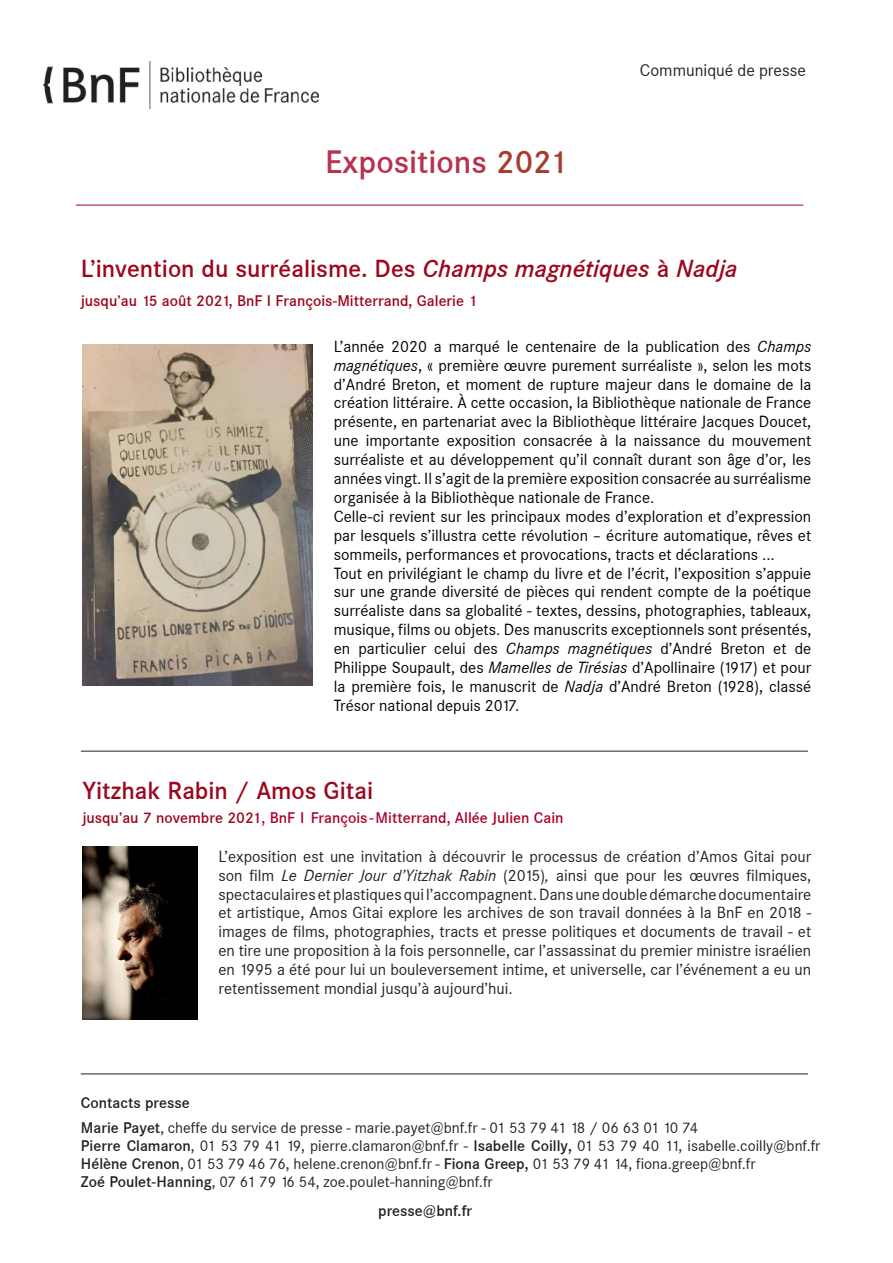
<style>
.page{position:relative;width:893px;height:1263px;background:#fff}
.page>*{position:absolute;margin:0;border:0;box-sizing:border-box;transform-origin:0 0}
.t1{font:500 31.5px "Corporate SBQ";color:#b7334e}
.t2{font:500 24px "Corporate SBQ";color:#9d061c}
.t3{font:16.5px "Corporate SBQ";color:#231f20}
.t4{font:15.75px/18.9px "Corporate SBQ";color:#000;text-align:justify}
.t5{font:15.75px/18.9px "Corporate SBQ";color:#231f20;text-align:justify}
.t6{font:15px/18px "Corporate SBQ";color:#231f20}
.t7{font:500 15px "Corporate SBQ";color:#ad002e}
.t8{font:500 15px "Corporate SBQ";color:#9d061c}
.t9{font:500 15px "Corporate SBQ";color:#231f20}
.s1{color:#a83d2e}
.s2{font-style:italic}
.s3{color:#9d061c}
.s4{font-weight:500}
</style>
<div class="page">
<hr style="left:76px;top:205px;width:727px;height:1px;background:#a50021">
<img style="left:43px;top:62px;width:275px;height:47px">
<img style="left:82px;top:344px;width:230px;height:342px">
<hr style="left:81px;top:751px;width:727px;height:1px;background:#231f20">
<hr style="left:81px;top:1074px;width:727px;height:1px;background:#231f20">
<img style="left:82px;top:847px;width:115px;height:172px">
<p class="t1" style="left:325px;top:143px;width:244px">Expositions <span class="s1">2021</span></p>
<p class="t3" style="left:640px;top:61px;width:168px">Communiqué de presse</p>
<p class="t2" style="left:81px;top:254px;width:658px">L’invention du surréalisme. Des <span class="s2">Champs magnétiques</span> à <span class="s2">Nadja</span></p>
<p class="t8" style="left:81px;top:291px;width:398px">jusqu’au 15 août 2021, BnF I François-Mitterrand, Galerie 1</p>
<p class="t4" style="left:334px;top:337px;width:479px">L’année 2020 a marqué le centenaire de la publication des <span class="s2">Champs magnétiques</span>, « première œuvre purement surréaliste », selon les mots d’André Breton, et moment de rupture majeur dans le domaine de la création littéraire. À cette occasion, la Bibliothèque nationale de France présente, en partenariat avec la Bibliothèque littéraire Jacques Doucet, une importante exposition consacrée à la naissance du mouvement surréaliste et au développement qu’il connaît durant son âge d’or, les années vingt. Il s’agit de la première exposition consacrée au surréalisme organisée à la Bibliothèque nationale de France.</p>
<p class="t4" style="left:334px;top:507px;width:479px">Celle-ci revient sur les principaux modes d’exploration et d’expression par lesquels s’illustra cette révolution – écriture automatique, rêves et sommeils, performances et provocations, tracts et déclarations ...</p>
<p class="t4" style="left:334px;top:564px;width:479px">Tout en privilégiant le champ du livre et de l’écrit, l’exposition s’appuie sur une grande diversité de pièces qui rendent compte de la poétique surréaliste dans sa globalité - textes, dessins, photographies, tableaux, musique, films ou objets. Des manuscrits exceptionnels sont présentés, en particulier celui des <span class="s2">Champs magnétiques</span> d’André Breton et de Philippe Soupault, des <span class="s2">Mamelles de Tirésias</span> d’Apollinaire (1917) et pour la première fois, le manuscrit de <span class="s2">Nadja</span> d’André Breton (1928), classé Trésor national depuis 2017.</p>
<p class="t2" style="left:82px;top:777px;width:292px">Yitzhak Rabin / Amos Gitai</p>
<p class="t7" style="left:82px;top:809px;width:483px"><span class="s3">jusqu’au 7 novembre 2021</span>, BnF I François -Mitterrand, Allée Julien Cain</p>
<p class="t5" style="left:218px;top:847px;width:594px">L’exposition est une invitation à découvrir le processus de création d’Amos Gitai pour son film <span class="s2">Le Dernier Jour d’Yitzhak Rabin</span> (2015)<span class="s2">,</span> ainsi que pour les œuvres filmiques, spectaculaires et plastiques qui l’accompagnent. Dans une double démarche documentaire et artistique, Amos Gitai explore les archives de son travail données à la BnF en 2018 - images de films, photographies, tracts et presse politiques et documents de travail - et en tire une proposition à la fois personnelle, car l’assassinat du premier ministre israélien en 1995 a été pour lui un bouleversement intime, et universelle, car l’événement a eu un retentissement mondial jusqu’à aujourd’hui.</p>
<p class="t9" style="left:81px;top:1094px;width:110px">Contacts presse</p>
<p class="t6" style="left:81px;top:1119px;width:619px"><span class="s4">Marie Payet</span>, cheffe du service de presse - marie.payet@bnf.fr - 01 53 79 41 18 / 06 63 01 10 74</p>
<p class="t6" style="left:81px;top:1137px;width:741px"><span class="s4">Pierre Clamaron</span>, 01 53 79 41 19, pierre.clamaron@bnf.fr - <span class="s4">Isabelle Coilly,</span> 01 53 79 40 11, isabelle.coilly@bnf.fr<br><span class="s4">Hélène Crenon</span>, 01 53 79 46 76, helene.crenon@bnf.fr - <span class="s4">Fiona Greep,</span> 01 53 79 41 14, fiona.greep@bnf.fr</p>
<p class="t6" style="left:81px;top:1173px;width:413px"><span class="s4">Zoé Poulet-Hanning</span>, 07 61 79 16 54, zoe.poulet-hanning@bnf.fr</p>
<p class="t9" style="left:378px;top:1202px;width:95px">presse@bnf.fr</p>
</div>
